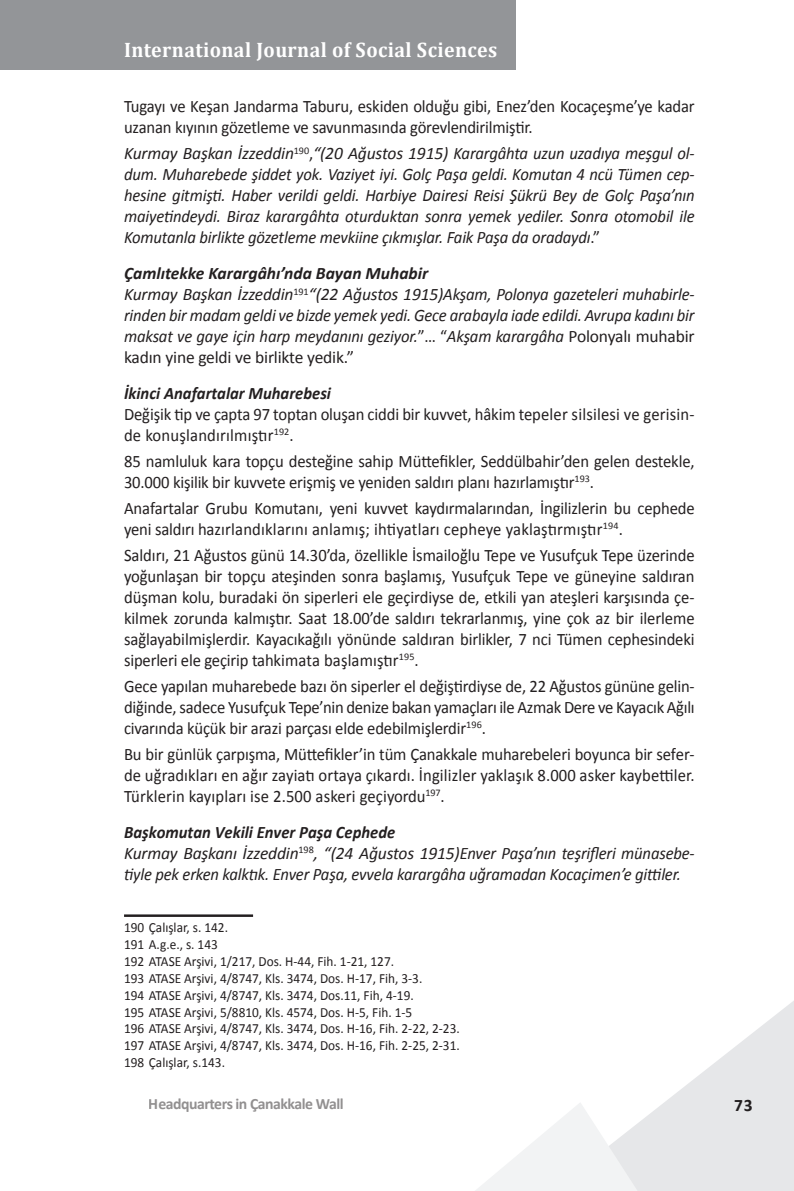
<style>
.page{position:relative;width:794px;height:1191px;background:#fff}
.page>*{position:absolute;margin:0;border:0;box-sizing:border-box;transform-origin:0 0}
.t1{font:700 21px "Cambria";letter-spacing:.02em;color:#fff;scale:.95 1}
.t2{font:17.5px/21px "Calibri";letter-spacing:-.01em;color:#231f20;scale:.95 1}
.t3{font:italic 17.5px/21px "Calibri";letter-spacing:-.01em;color:#231f20}
.t4{font:italic 700 17.5px "Calibri";color:#231f20;scale:.95 1}
.t5{font:700 17.5px "Calibri";color:#231f20}
.t6{font:700 15.75px "Calibri";letter-spacing:-.03em;color:#231f20}
.t7{font:14px/16.8px "Calibri";color:#231f20;scale:.95 1}
.s1{font-style:normal}
.s2{font-weight:700}
</style>
<div class="page">
<div style="left:0;top:0;width:516px;height:69px;background:#939598"></div>
<svg style="left:647px;top:1001px;width:147px;height:190px;fill:#e6e7e9"></svg>
<svg style="left:475px;top:1103px;width:172px;height:88px"></svg>
<hr style="left:124px;top:914px;width:129px;height:3px;background:#231f20">
<p class="t1" style="left:124px;top:37px;width:394px">International Journal of Social Sciences</p>
<p class="t2" style="left:124px;top:95px;width:602px">Tugayı ve Keşan Jandarma Taburu, eskiden olduğu gibi, Enez’den Kocaçeşme’ye kadar uzanan kıyının gözetleme ve savunmasında görevlendirilmiştir.</p>
<p class="t3" style="left:124px;top:142px;width:572px;text-align:justify">Kurmay Başkan İzzeddin<sup>190</sup><span class="s1">,</span>“(20 Ağustos 1915) Karargâhta uzun uzadıya meşgul ol&shy;dum. Muharebede şiddet yok. Vaziyet iyi. Golç Paşa geldi. Komutan 4 ncü Tümen cep&shy;hesine gitmişti. Haber verildi geldi. Harbiye Dairesi Reisi Şükrü Bey de Golç Paşa’nın maiyetindeydi. Biraz karargâhta oturduktan sonra yemek yediler. Sonra otomobil ile Komutanla birlikte gözetleme mevkiine çıkmışlar. Faik Paşa da oradaydı<span class="s1">.”</span></p>
<p class="t3" style="left:124px;top:262px;width:572px"><span class="s2">Çamlıtekke Karargâhı’nda Bayan Muhabir<br></span>Kurmay Başkan İzzeddin<sup>191</sup>“(22 Ağustos 1915)Akşam, Polonya gazeteleri muhabirle&shy;rinden bir madam geldi ve bizde yemek yedi. Gece arabayla iade edildi. Avrupa kadını bir maksat ve gaye için harp meydanını geziyor.<span class="s1">”… “</span>Akşam karargâha <span class="s1">Polonyalı muhabir kadın yine geldi ve birlikte yedik.”</span></p>
<p class="t4" style="left:124px;top:382px;width:219px">İkinci Anafartalar Muharebesi</p>
<p class="t2" style="left:124px;top:403px;width:602px">Değişik tip ve çapta 97 toptan oluşan ciddi bir kuvvet, hâkim tepeler silsilesi ve gerisin&shy;de konuşlandırılmıştır<sup>192</sup>.</p>
<p class="t2" style="left:124px;top:450px;width:602px">85 namluluk kara topçu desteğine sahip Müttefikler, Seddülbahir’den gelen destekle,<br>30.000 kişilik bir kuvvete erişmiş ve yeniden saldırı planı hazırlamıştır<sup>193</sup>.</p>
<p class="t2" style="left:124px;top:497px;width:602px">Anafartalar Grubu Komutanı, yeni kuvvet kaydırmalarından, İngilizlerin bu cephede yeni saldırı hazırlandıklarını anlamış; ihtiyatları cepheye yaklaştırmıştır<sup>194</sup>.</p>
<p class="t2" style="left:124px;top:544px;width:602px;text-align:justify">Saldırı, 21 Ağustos günü 14.30’da, özellikle İsmailoğlu Tepe ve Yusufçuk Tepe üzerinde yoğunlaşan bir topçu ateşinden sonra başlamış, Yusufçuk Tepe ve güneyine saldıran düşman kolu, buradaki ön siperleri ele geçirdiyse de, etkili yan ateşleri karşısında çe&shy;kilmek zorunda kalmıştır. Saat 18.00’de saldırı tekrarlanmış, yine çok az bir ilerleme sağlayabilmişlerdir. Kayacıkağılı yönünde saldıran birlikler, 7 nci Tümen cephesindeki siperleri ele geçirip tahkimata başlamıştır<sup>195</sup>.</p>
<p class="t2" style="left:124px;top:675px;width:602px;text-align:justify">Gece yapılan muharebede bazı ön siperler el değiştirdiyse de, 22 Ağustos gününe gelin&shy;diğinde, sadece Yusufçuk Tepe’nin denize bakan yamaçları ile Azmak Dere ve Kayacık Ağılı civarında küçük bir arazi parçası elde edebilmişlerdir<sup>196</sup>.</p>
<p class="t2" style="left:124px;top:743px;width:602px;text-align:justify">Bu bir günlük çarpışma, Müttefikler’in tüm Çanakkale muharebeleri boyunca bir sefer&shy;de uğradıkları en ağır zayiatı ortaya çıkardı. İngilizler yaklaşık 8.000 asker kaybettiler.<br>Türklerin kayıpları ise 2.500 askeri geçiyordu<sup>197</sup>.</p>
<p class="t3" style="left:124px;top:821px;width:572px"><span class="s2">Başkomutan Vekili Enver Paşa Cephede<br></span>Kurmay Başkanı İzzeddin<sup>198</sup>, “(24 Ağustos 1915)Enver Paşa’nın teşrifleri münasebe&shy;tiyle pek erken kalktık. Enver Paşa, evvela karargâha uğramadan Kocaçimen’e gittiler.</p>
<p class="t7" style="left:124px;top:918px;width:355px">190 Çalışlar, s. 142.<br>191 A.g.e., s. 143<br>192 ATASE Arşivi, 1/217, Dos. H-44, Fih. 1-21, 127.<br>193 ATASE Arşivi, 4/8747, Kls. 3474, Dos. H-17, Fih, 3-3.<br>194 ATASE Arşivi, 4/8747, Kls. 3474, Dos.11, Fih, 4-19.<br>195 ATASE Arşivi, 5/8810, Kls. 4574, Dos. H-5, Fih. 1-5<br>196 ATASE Arşivi, 4/8747, Kls. 3474, Dos. H-16, Fih. 2-22, 2-23.<br>197 ATASE Arşivi, 4/8747, Kls. 3474, Dos. H-16, Fih. 2-25, 2-31.<br>198 Çalışlar, s.143.</p>
<p class="t6" style="left:149px;top:1094px;width:196px">Headquarters in Çanakkale Wall</p>
<p class="t5" style="left:734px;top:1094px;width:20px">73</p>
</div>
